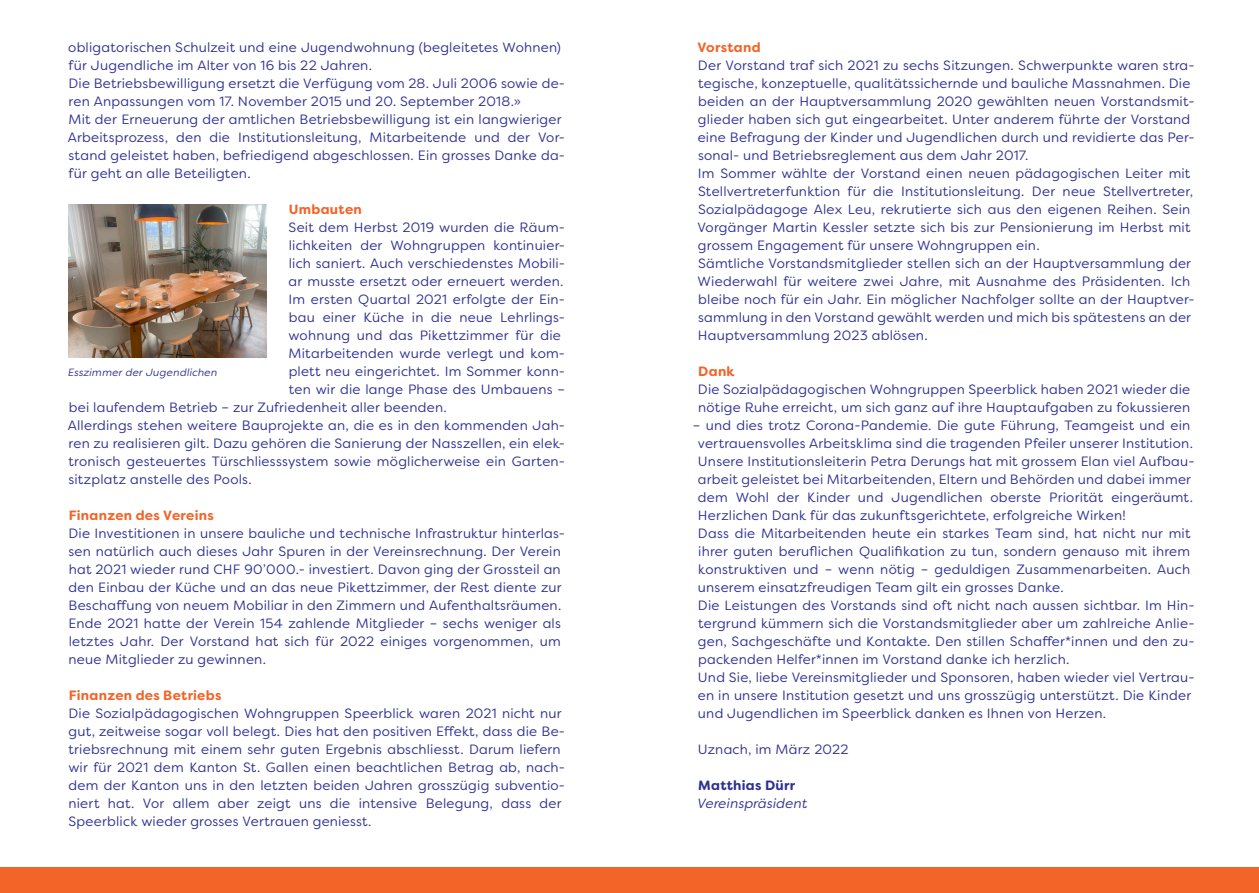
<style>
.page{position:relative;width:1259px;height:893px;background:#fff}
.page>*{position:absolute;margin:0;border:0;box-sizing:border-box;transform-origin:0 0}
.t1{font:13.5px/18px "Filson Soft";letter-spacing:.015em;color:#2e3092}
.t2{font:700 13.5px "Filson Soft";letter-spacing:.02em;color:#f26428}
.t3{font:italic 13.5px "Filson Soft";letter-spacing:.015em;color:#2e3092}
.t4{font:700 13.5px "Filson Soft";letter-spacing:.02em;color:#2e3092}
.Bildlegende{font:italic 10.5px "Filson Soft";letter-spacing:.025em;color:#2e3092}
</style>
<div class="page">
<div style="left:0;top:867px;width:1259px;height:26px;background:#f26428"></div>
<img style="left:68px;top:204px;width:199px;height:154px">
<p class="t1" style="left:68px;top:38px;width:494px">obligatorischen Schulzeit und eine Jugendwohnung (begleitetes Wohnen) für Jugendliche im Alter von 16 bis 22 Jahren.</p>
<p class="t1" style="left:68px;top:74px;width:498px">Die Betriebsbewilligung ersetzt die Verfügung vom 28. Juli 2006 sowie de&shy;ren Anpassungen vom 17. November 2015 und 20. September 2018.»</p>
<p class="t1" style="left:68px;top:110px;width:498px">Mit der Erneuerung der amtlichen Betriebsbewilligung ist ein langwieriger Arbeitsprozess, den die Institutionsleitung, Mitarbeitende und der Vor&shy;stand geleistet haben, befriedigend abgeschlossen. Ein grosses Danke da&shy;für geht an alle Beteiligten.</p>
<p class="t2" style="left:289px;top:200px;width:75px">Umbauten</p>
<p class="t1" style="left:289px;top:218px;width:278px">Seit dem Herbst 2019 wurden die Räum-</p>
<p class="t1" style="left:289px;top:236px;width:278px">lichkeiten der Wohngruppen kontinuier-</p>
<p class="t1" style="left:289px;top:254px;width:278px">lich saniert. Auch verschiedenstes Mobili-</p>
<p class="t1" style="left:288px;top:272px;width:276px">ar musste ersetzt oder erneuert werden.</p>
<p class="t1" style="left:288px;top:290px;width:278px">Im ersten Quartal 2021 erfolgte der Ein-</p>
<p class="t1" style="left:289px;top:308px;width:278px">bau einer Küche in die neue Lehrlings-</p>
<p class="t1" style="left:288px;top:326px;width:274px">wohnung und das Pikettzimmer für die</p>
<p class="t1" style="left:288px;top:344px;width:278px">Mitarbeitenden wurde verlegt und kom-</p>
<p class="t1" style="left:289px;top:362px;width:278px">plett neu eingerichtet. Im Sommer konn-</p>
<p class="t1" style="left:289px;top:380px;width:278px">ten wir die lange Phase des Umbauens –</p>
<p class="t1" style="left:69px;top:398px;width:379px">bei laufendem Betrieb – zur Zufriedenheit aller beenden.</p>
<p class="t1" style="left:68px;top:416px;width:498px;text-align:justify">Allerdings stehen weitere Bauprojekte an, die es in den kommenden Jah&shy;ren zu realisieren gilt. Dazu gehören die Sanierung der Nasszellen, ein elek&shy;tronisch gesteuertes Türschliesssystem sowie möglicherweise ein Garten&shy;sitzplatz anstelle des Pools.</p>
<p class="t2" style="left:69px;top:506px;width:146px">Finanzen des Vereins</p>
<p class="t1" style="left:68px;top:524px;width:498px">Die Investitionen in unsere bauliche und technische Infrastruktur hinterlas&shy;sen natürlich auch dieses Jahr Spuren in der Vereinsrechnung. Der Verein hat 2021 wieder rund CHF 90’000.- investiert. Davon ging der Grossteil an den Einbau der Küche und an das neue Pikettzimmer, der Rest diente zur Beschaffung von neuem Mobiliar in den Zimmern und Aufenthaltsräumen.</p>
<p class="t1" style="left:68px;top:614px;width:494px;text-align:justify">Ende 2021 hatte der Verein 154 zahlende Mitglieder – sechs weniger als letztes Jahr. Der Vorstand hat sich für 2022 einiges vorgenommen, um neue Mitglieder zu gewinnen.</p>
<p class="t2" style="left:69px;top:686px;width:154px">Finanzen des Betriebs</p>
<p class="t1" style="left:68px;top:704px;width:498px">Die Sozialpädagogischen Wohngruppen Speerblick waren 2021 nicht nur gut, zeitweise sogar voll belegt. Dies hat den positiven Effekt, dass die Be&shy;triebsrechnung mit einem sehr guten Ergebnis abschliesst. Darum liefern wir für 2021 dem Kanton St. Gallen einen beachtlichen Betrag ab, nach&shy;dem der Kanton uns in den letzten beiden Jahren grosszügig subventio&shy;niert hat. Vor allem aber zeigt uns die intensive Belegung, dass der Speerblick wieder grosses Vertrauen geniesst.</p>
<p class="Bildlegende" style="left:68px;top:365px;width:151px">Esszimmer der Jugendlichen</p>
<p class="t2" style="left:697px;top:38px;width:65px">Vorstand</p>
<p class="t1" style="left:698px;top:56px;width:498px">Der Vorstand traf sich 2021 zu sechs Sitzungen. Schwerpunkte waren stra&shy;tegische, konzeptuelle, qualitätssichernde und bauliche Massnahmen. Die beiden an der Hauptversammlung 2020 gewählten neuen Vorstandsmit&shy;glieder haben sich gut eingearbeitet. Unter anderem führte der Vorstand eine Befragung der Kinder und Jugendlichen durch und revidierte das Per&shy;sonal- und Betriebsreglement aus dem Jahr 2017.</p>
<p class="t1" style="left:697px;top:164px;width:497px">Im Sommer wählte der Vorstand einen neuen pädagogischen Leiter mit Stellvertreterfunktion für die Institutionsleitung. Der neue Stellvertreter, Sozialpädagoge Alex Leu, rekrutierte sich aus den eigenen Reihen. Sein Vorgänger Martin Kessler setzte sich bis zur Pensionierung im Herbst mit grossem Engagement für unsere Wohngruppen ein.</p>
<p class="t1" style="left:697px;top:254px;width:498px">Sämtliche Vorstandsmitglieder stellen sich an der Hauptversammlung der Wiederwahl für weitere zwei Jahre, mit Ausnahme des Präsidenten. Ich bleibe noch für ein Jahr. Ein möglicher Nachfolger sollte an der Hauptver&shy;sammlung in den Vorstand gewählt werden und mich bis spätestens an der Hauptversammlung 2023 ablösen.</p>
<p class="t2" style="left:698px;top:362px;width:38px">Dank</p>
<p class="t1" style="left:698px;top:380px;width:494px">Die Sozialpädagogischen Wohngruppen Speerblick haben 2021 wieder die nötige Ruhe erreicht, um sich ganz auf ihre Hauptaufgaben zu fokussieren</p>
<p class="t1" style="left:692px;top:416px;width:502px;text-align:center">– und dies trotz Corona-Pandemie. Die gute Führung, Teamgeist und ein vertrauensvolles Arbeitsklima sind die tragenden Pfeiler unserer Institution.</p>
<p class="t1" style="left:698px;top:452px;width:498px">Unsere Institutionsleiterin Petra Derungs hat mit grossem Elan viel Aufbau&shy;arbeit geleistet bei Mitarbeitenden, Eltern und Behörden und dabei immer dem Wohl der Kinder und Jugendlichen oberste Priorität eingeräumt.<br>Herzlichen Dank für das zukunftsgerichtete, erfolgreiche Wirken!</p>
<p class="t1" style="left:698px;top:524px;width:494px;text-align:justify">Dass die Mitarbeitenden heute ein starkes Team sind, hat nicht nur mit ihrer guten beruflichen Qualifikation zu tun, sondern genauso mit ihrem konstruktiven und – wenn nötig – geduldigen Zusammenarbeiten. Auch unserem einsatzfreudigen Team gilt ein grosses Danke.</p>
<p class="t1" style="left:698px;top:596px;width:498px;text-align:justify">Die Leistungen des Vorstands sind oft nicht nach aussen sichtbar. Im Hin&shy;tergrund kümmern sich die Vorstandsmitglieder aber um zahlreiche Anlie&shy;gen, Sachgeschäfte und Kontakte. Den stillen Schaffer*innen und den zu&shy;packenden Helfer*innen im Vorstand danke ich herzlich.</p>
<p class="t1" style="left:698px;top:668px;width:498px">Und Sie, liebe Vereinsmitglieder und Sponsoren, haben wieder viel Vertrau&shy;en in unsere Institution gesetzt und uns grosszügig unterstützt. Die Kinder und Jugendlichen im Speerblick danken es Ihnen von Herzen.</p>
<p class="t1" style="left:698px;top:740px;width:152px">Uznach, im März 2022</p>
<p class="t4" style="left:698px;top:776px;width:98px">Matthias Dürr</p>
<p class="t3" style="left:697px;top:794px;width:112px">Vereinspräsident</p>
</div>
